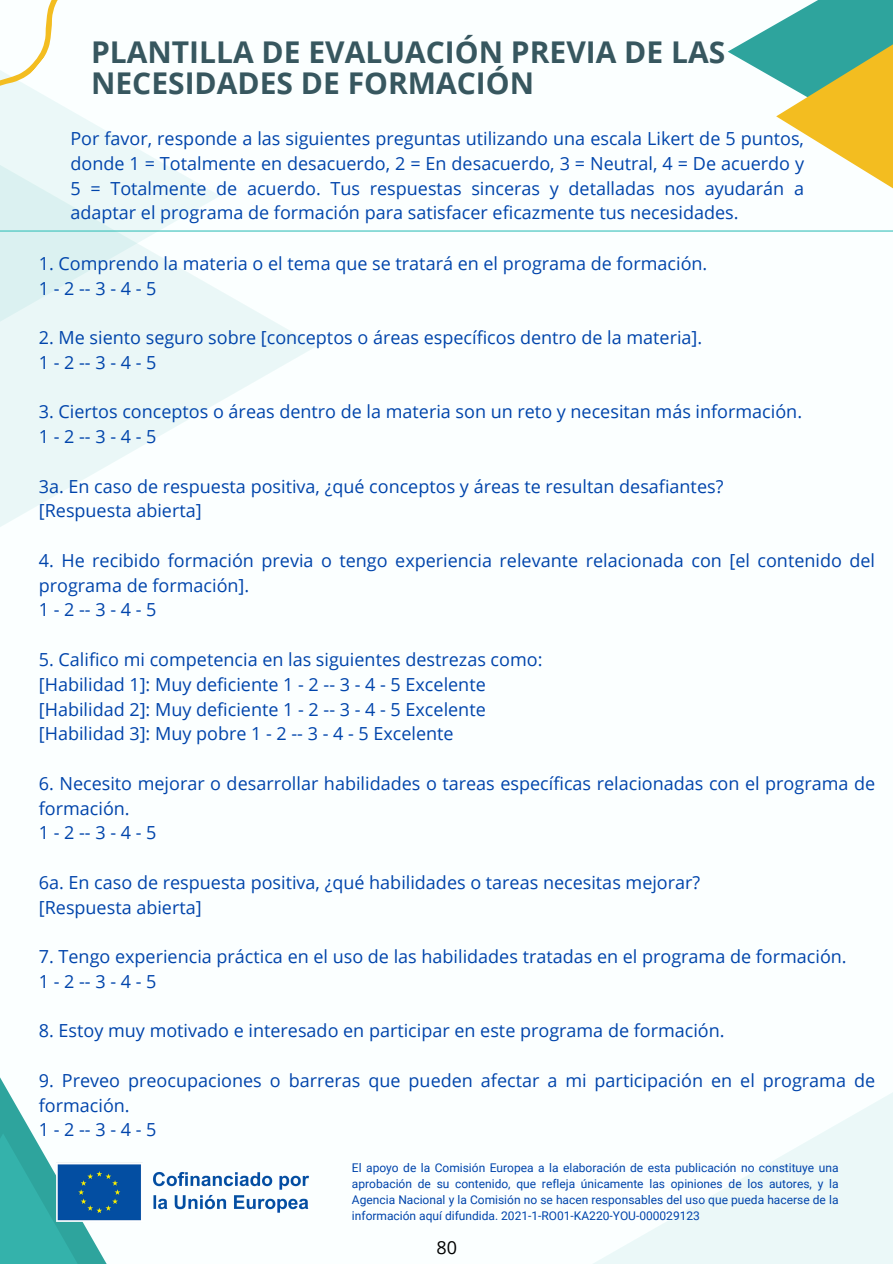
<style>
.page{position:relative;width:893px;height:1264px;background:#fff}
.page>*{position:absolute;margin:0;border:0;box-sizing:border-box;transform-origin:0 0}
.t1{font:700 30px/31.5px "Open Sans";color:#37575f}
.t2{font:18px/24.8px "Open Sans";color:#0044ab}
.t3{font:18px "Open Sans";color:#000}
.t4{font:12px/16px "Roboto";color:#0044ab;text-align:justify}
</style>
<div class="page">
<div style="left:0;top:0;width:892px;height:1263px;background:#fbffff"></div>
<svg style="left:0;top:231px;width:317px;height:296px"></svg>
<div style="left:0;top:0;width:220px;height:463px;background:linear-gradient(to right,#e1f3f3,#f6fdfd)"></div>
<div style="left:588px;top:876px;width:304px;height:387px;background:linear-gradient(to right,#fbffff,#f4fcfc)"></div>
<svg style="left:727px;top:24px;width:49px;height:56px"></svg>
<svg style="left:776px;top:0;width:116px;height:232px"></svg>
<svg style="left:0;top:1133px;width:106px;height:130px;fill:#34b2ab"></svg>
<svg style="left:0;top:0;width:129px;height:230px"></svg>
<hr style="left:0;top:230px;width:892px;height:1px;background:#3cc2bb">
<img style="left:55px;top:1161px;width:255px;height:62px">
<h1 class="t1" style="left:91px;top:35px;width:635px">PLANTILLA DE EVALUACIÓN PREVIA DE LAS<br>NECESIDADES DE FORMACIÓN</h1>
<p class="t2" style="left:70px;top:126px;width:735px;text-align:justify">Por favor, responde a las siguientes preguntas utilizando una escala Likert de 5 puntos, donde 1 = Totalmente en desacuerdo, 2 = En desacuerdo, 3 = Neutral, 4 = De acuerdo y 5 = Totalmente de acuerdo. Tus respuestas sinceras y detalladas nos ayudarán a adaptar el programa de formación para satisfacer eficazmente tus necesidades.</p>
<p class="t2" style="left:39px;top:250px;width:670px">1. Comprendo la materia o el tema que se tratará en el programa de formación.<br>1 - 2 -- 3 - 4 - 5</p>
<p class="t2" style="left:39px;top:325px;width:665px">2. Me siento seguro sobre [conceptos o áreas específicos dentro de la materia].<br>1 - 2 -- 3 - 4 - 5</p>
<p class="t2" style="left:39px;top:399px;width:764px">3. Ciertos conceptos o áreas dentro de la materia son un reto y necesitan más información.<br>1 - 2 -- 3 - 4 - 5</p>
<p class="t2" style="left:39px;top:473px;width:686px">3a. En caso de respuesta positiva, ¿qué conceptos y áreas te resultan desafiantes? [Respuesta abierta]</p>
<p class="t2" style="left:39px;top:547px;width:837px">4. He recibido formación previa o tengo experiencia relevante relacionada con [el contenido del programa de formación].<br>1 - 2 -- 3 - 4 - 5</p>
<p class="t2" style="left:39px;top:646px;width:505px">5. Califico mi competencia en las siguientes destrezas como: [Habilidad 1]: Muy deficiente 1 - 2 -- 3 - 4 - 5 Excelente [Habilidad 2]: Muy deficiente 1 - 2 -- 3 - 4 - 5 Excelente [Habilidad 3]: Muy pobre 1 - 2 -- 3 - 4 - 5 Excelente</p>
<p class="t2" style="left:39px;top:770px;width:837px">6. Necesito mejorar o desarrollar habilidades o tareas específicas relacionadas con el programa de formación.<br>1 - 2 -- 3 - 4 - 5</p>
<p class="t2" style="left:39px;top:869px;width:663px">6a. En caso de respuesta positiva, ¿qué habilidades o tareas necesitas mejorar? [Respuesta abierta]</p>
<p class="t2" style="left:39px;top:943px;width:809px">7. Tengo experiencia práctica en el uso de las habilidades tratadas en el programa de formación.<br>1 - 2 -- 3 - 4 - 5</p>
<p class="t2" style="left:39px;top:1018px;width:687px">8. Estoy muy motivado e interesado en participar en este programa de formación.</p>
<p class="t2" style="left:39px;top:1067px;width:837px">9. Preveo preocupaciones o barreras que pueden afectar a mi participación en el programa de formación.<br>1 - 2 -- 3 - 4 - 5</p>
<p class="t4" style="left:352px;top:1159px;width:488px">El apoyo de la Comisión Europea a la elaboración de esta publicación no constituye una aprobación de su contenido, que refleja únicamente las opiniones de los autores, y la Agencia Nacional y la Comisión no se hacen responsables del uso que pueda hacerse de la información aquí difundida. 2021-1-RO01-KA220-YOU-000029123</p>
<p class="t3" style="left:436px;top:1234px;width:22px">80</p>
</div>
